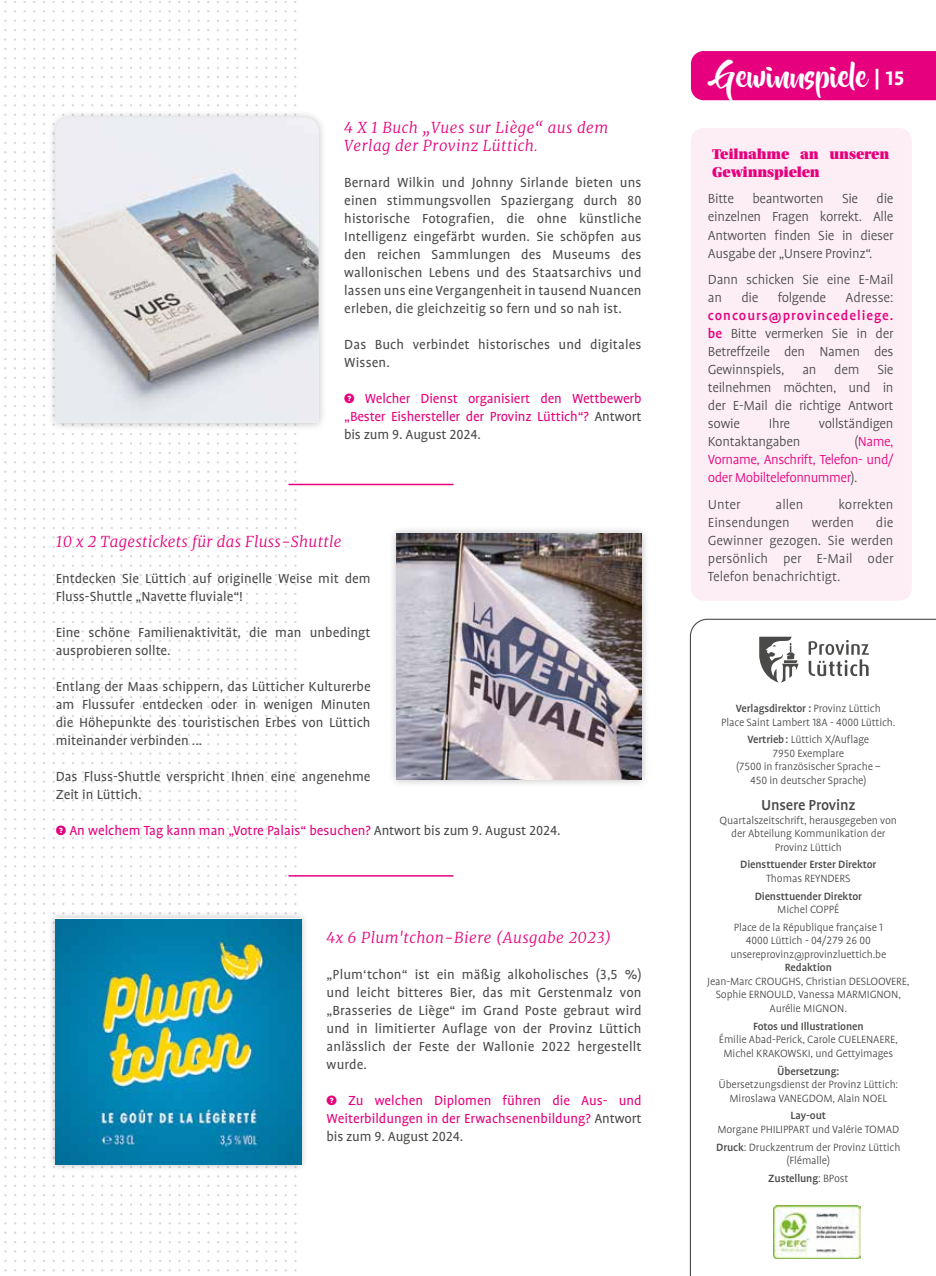
<style>
.page{position:relative;width:936px;height:1276px;background:#fff}
.page>*{position:absolute;margin:0;border:0;box-sizing:border-box;transform-origin:0 0}
.t1{font:30px "Beyond The Mountains";color:#fff}
.t2{font:500 16.5px "Profile OT";letter-spacing:-.01em;color:#4a4a49}
.t3{font:15px/18px "Profile OT";color:#4a4a49}
.t4{font:300 15px/18px "Profile OT";letter-spacing:-.02em;color:#4a4a49;text-align:justify}
.t5{font:15px/18px "Profile OT";letter-spacing:-.01em;color:#e6007d;text-align:justify}
.t6{font:italic 300 15px/18px "Merriweather";letter-spacing:.03em;color:#e6007d}
.t7{font:300 15px/18px "Profile OT";letter-spacing:-.03em;color:#e6007d;text-align:justify}
.t8{font:15px/18px "Utopia Std Black Headline";letter-spacing:-.01em;color:#e6007d}
.t9{font:300 15px "Profile OT";color:#4a4a49}
.t10{font:300 12px/13.5px "Profile OT";letter-spacing:-.01em;color:#4a4a49;text-align:center}
.t11{font:500 12px "Profile OT";letter-spacing:-.01em;color:#4a4a49}
.s1{font-family:"Regulator Nova Cameo"}
.s2{color:#4a4a49}
.s3{font-family:"Profile OT";font-weight:700;font-size:22.5px}
.s4{font-weight:500;color:#e6007d}
.s5{font-weight:500}
</style>
<div class="page">
<div style="left:691px;top:51px;width:244px;height:49px;background:#e6007d"></div>
<div style="left:691px;top:128px;width:220px;height:473px;background:#fdeef6;border-radius:13px"></div>
<svg style="left:689px;top:619px;width:246px;height:657px"></svg>
<svg style="left:759px;top:637px;width:39px;height:46px"></svg>
<svg style="left:808px;top:640px;width:60px;height:36px"></svg>
<img style="left:773px;top:1205px;width:87px;height:53px">
<div style="left:47px;top:109px;width:280px;height:322px;background:#000;opacity:.25"></div>
<img style="left:56px;top:118px;width:262px;height:305px">
<div style="left:388px;top:526px;width:262px;height:262px;background:#000;opacity:.25"></div>
<img style="left:396px;top:534px;width:245px;height:246px">
<div style="left:48px;top:910px;width:260px;height:261px;background:#000;opacity:.25"></div>
<img style="left:55px;top:919px;width:246px;height:245px">
<hr style="left:288px;top:484px;width:165px;height:1px;background:#e6007d">
<hr style="left:288px;top:875px;width:165px;height:1px;background:#e6007d">
<p class="t6" style="left:344px;top:118px;width:265px">4 X 1 Buch „Vues sur Liège“ aus dem<br>Verlag der Provinz Lüttich.</p>
<p class="t3" style="left:344px;top:173px;width:299px;text-align:justify">Bernard Wilkin und Johnny Sirlande bieten uns einen stimmungsvollen Spaziergang durch 80 historische Fotografien, die ohne künstliche Intelligenz eingefärbt wurden. Sie schöpfen aus den reichen Sammlungen des Museums des wallonischen Lebens und des Staatsarchivs und lassen uns eine Vergangenheit in tausend Nuancen erleben, die gleichzeitig so fern und so nah ist.</p>
<p class="t3" style="left:344px;top:335px;width:299px">Das Buch verbindet historisches und digitales<br>Wissen.</p>
<p class="t5" style="left:344px;top:389px;width:299px"><span class="s1">?</span> Welcher Dienst organisiert den Wettbewerb „Bester Eishersteller der Provinz Lüttich“? <span class="s2">Antwort bis zum 9. August 2024.</span></p>
<p class="t6" style="left:56px;top:532px;width:287px">10 x 2 Tagestickets für das Fluss-Shuttle</p>
<p class="t3" style="left:56px;top:569px;width:316px">Entdecken Sie Lüttich auf originelle Weise mit dem<br>Fluss-Shuttle „Navette fluviale“!</p>
<p class="t3" style="left:56px;top:623px;width:316px">Eine schöne Familienaktivität, die man unbedingt ausprobieren sollte.</p>
<p class="t3" style="left:56px;top:677px;width:316px;text-align:justify">Entlang der Maas schippern, das Lütticher Kulturerbe am Flussufer entdecken oder in wenigen Minuten die Höhepunkte des touristischen Erbes von Lüttich miteinander verbinden ...</p>
<p class="t3" style="left:56px;top:767px;width:316px">Das Fluss-Shuttle verspricht Ihnen eine angenehme<br>Zeit in Lüttich.</p>
<p class="t5" style="left:56px;top:821px;width:506px"><span class="s1">?</span> An welchem Tag kann man „Votre Palais“ besuchen? <span class="s2">Antwort bis zum 9. August 2024.</span></p>
<p class="t6" style="left:326px;top:928px;width:286px">4x 6 Plum'tchon-Biere (Ausgabe 2023)</p>
<p class="t3" style="left:326px;top:965px;width:316px;text-align:justify">„Plum‘tchon“ ist ein mäßig alkoholisches (3,5 %) und leicht bitteres Bier, das mit Gerstenmalz von „Brasseries de Liège“ im Grand Poste gebraut wird und in limitierter Auflage von der Provinz Lüttich anlässlich der Feste der Wallonie 2022 hergestellt wurde.</p>
<p class="t5" style="left:326px;top:1091px;width:316px"><span class="s1">?</span> Zu welchen Diplomen führen die Aus- und Weiterbildungen in der Erwachsenenbildung? <span class="s2">Antwort bis zum 9. August 2024.</span></p>
<h1 class="t1" style="left:715px;top:61px;width:191px">Gewinnspiele <span class="s3">| 15</span></h1>
<p class="t8" style="left:712px;top:145px;width:178px">Teilnahme an unseren<br>Gewinnspielen</p>
<p class="t4" style="left:708px;top:190px;width:187px">Bitte beantworten Sie die einzelnen Fragen korrekt. Alle Antworten finden Sie in dieser Ausgabe der „Unsere Provinz“.</p>
<p class="t4" style="left:708px;top:271px;width:187px">Dann schicken Sie eine E-Mail an</p>
<p class="t4" style="left:741px;top:289px;width:18px">die</p>
<p class="t4" style="left:777px;top:289px;width:50px">folgende</p>
<p class="t9" style="left:845px;top:289px;width:49px">Adresse:</p>
<p class="t4" style="left:708px;top:307px;width:187px"><span class="s4">concours@provincedeliege. be</span> Bitte vermerken Sie in der Betreffzeile den Namen des Gewinnspiels, an dem Sie teilnehmen möchten, und in der E-Mail die richtige Antwort sowie</p>
<p class="t4" style="left:768px;top:415px;width:23px">Ihre</p>
<p class="t4" style="left:818px;top:415px;width:76px">vollständigen</p>
<p class="t4" style="left:708px;top:433px;width:94px">Kontaktangaben</p>
<p class="t7" style="left:708px;top:433px;width:187px;text-indent:146px"><span class="s2">(</span>Name, Vorname, Anschrift, Telefon- und/ oder Mobiltelefonnummer<span class="s2">).</span></p>
<p class="t4" style="left:708px;top:495px;width:34px">Unter</p>
<p class="t4" style="left:775px;top:495px;width:29px">allen</p>
<p class="t9" style="left:838px;top:495px;width:57px">korrekten</p>
<p class="t9" style="left:708px;top:513px;width:83px">Einsendungen</p>
<p class="t4" style="left:811px;top:513px;width:44px">werden</p>
<p class="t4" style="left:708px;top:513px;width:187px;text-indent:168px">die Gewinner gezogen. Sie werden persönlich per E-Mail oder Telefon benachrichtigt.</p>
<p class="t10" style="left:721px;top:702px;width:176px"><span class="s5">Verlagsdirektor :</span> Provinz Lüttich<br>Place Saint Lambert 18A - 4000 Lüttich.</p>
<p class="t10" style="left:736px;top:733px;width:146px"><span class="s5">Vertrieb:</span> Lüttich X/Auflage<br>7950 Exemplare<br>(7500 in französischer Sprache –<br>450 in deutscher Sprache)</p>
<p class="t2" style="left:761px;top:796px;width:96px">Unsere Provinz</p>
<p class="t10" style="left:719px;top:813px;width:179px">Quartalszeitschrift, herausgegeben von der Abteilung Kommunikation der<br>Provinz Lüttich</p>
<p class="t11" style="left:740px;top:858px;width:138px">Diensttuender Erster Direktor</p>
<p class="t10" style="left:766px;top:871px;width:86px">Thomas REYNDERS</p>
<p class="t11" style="left:754px;top:889px;width:109px">Diensttuender Direktor</p>
<p class="t10" style="left:733px;top:901px;width:151px;line-height:17.7px">Michel COPPÉ<br>Place de la République française 1</p>
<p class="t10" style="left:730px;top:934px;width:157px">4000 Lüttich - 04/279 26 00 unsereprovinz@provinzluettich.be</p>
<p class="t11" style="left:784px;top:961px;width:49px">Redaktion</p>
<p class="t10" style="left:707px;top:974px;width:204px">Jean-Marc CROUGHS, Christian DESLOOVERE,<br>Sophie ERNOULD, Vanessa MARMIGNON,<br>Aurélie MIGNON.</p>
<p class="t11" style="left:753px;top:1019px;width:112px">Fotos und Illustrationen</p>
<p class="t10" style="left:719px;top:1033px;width:180px">Émilie Abad-Perick, Carole CUELENAERE,<br>Michel KRAKOWSKI, und Gettyimages</p>
<p class="t11" style="left:777px;top:1064px;width:64px">Übersetzung:</p>
<p class="t10" style="left:718px;top:1077px;width:181px">Übersetzungsdienst der Provinz Lüttich:<br>Miroslawa VANEGDOM, Alain NOEL</p>
<p class="t11" style="left:790px;top:1109px;width:37px">Lay-out</p>
<p class="t10" style="left:716px;top:1120px;width:186px;line-height:17.7px;text-align:left">Morgane PHILIPPART und Valérie TOMAD<br><span class="s5">Druck</span>: Druckzentrum der Provinz Lüttich</p>
<p class="t10" style="left:768px;top:1151px;width:82px;line-height:17.7px">(Flémalle)<br><span class="s5">Zustellung</span>: BPost</p>
</div>
